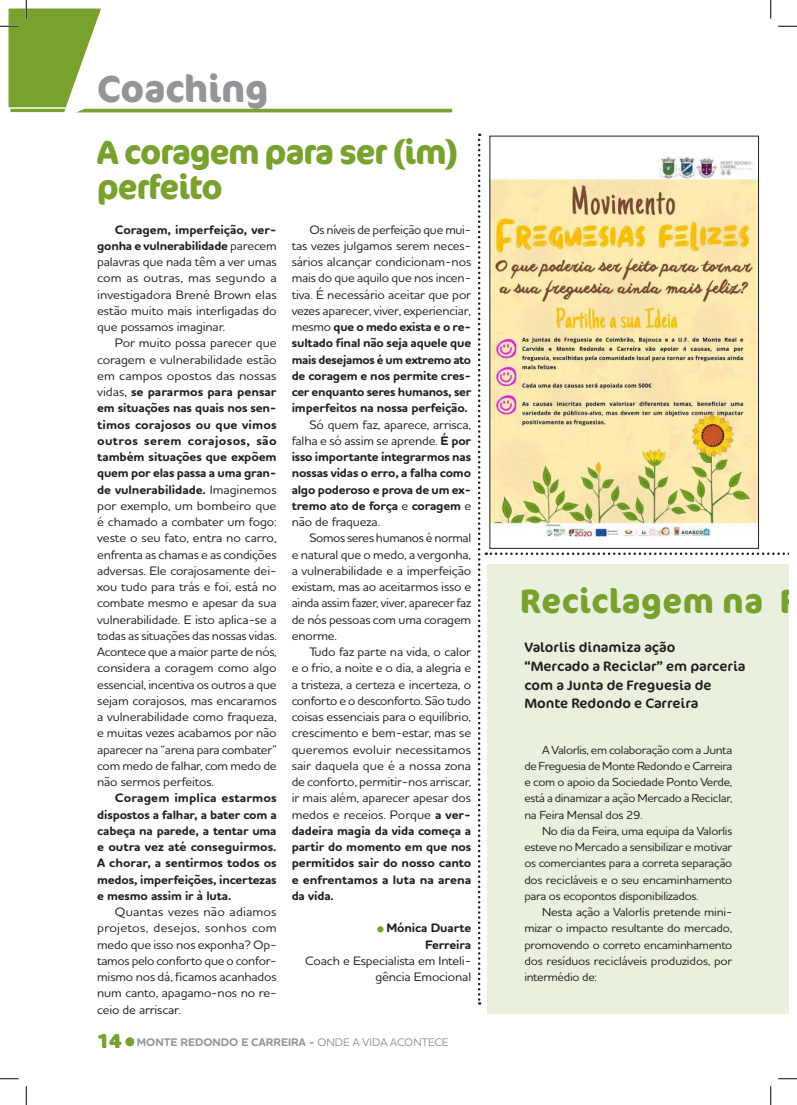
<style>
.page{position:relative;width:797px;height:1105px;background:#fff}
.page>*{position:absolute;margin:0;border:0;box-sizing:border-box;transform-origin:0 0}
.t1{font:700 37.5px "Cocon Pro";color:#939598;scale:.96 1}
.t2{font:700 33.75px/35px "Cocon Pro";letter-spacing:-.03em;color:#78a22d;scale:.95 1}
.t3{font:700 33.75px "Cocon Pro";letter-spacing:.02em;color:#78a22d;scale:.95 1}
.t4{font:13.75px/18.8px "Cocon Pro";color:#231f20;scale:1.04 1}
.t5{font:500 12.5px/16.2px "Houschka Rounded";letter-spacing:-.01em;color:#231f20;text-align:justify;scale:1.05 1}
.t6{font:500 12.5px/16.2px "Houschka Rounded";letter-spacing:-.01em;color:#231f20;text-align:justify}
.t7{font:500 12.5px/16.2px "Houschka Rounded";letter-spacing:-.01em;color:#231f20;text-align:justify;scale:1.04 1}
.t8{font:700 12.5px/16.2px "Houschka Rounded";letter-spacing:-.01em;color:#231f20;text-align:justify;scale:1.04 1}
.t9{font:700 12.5px/16.2px "Houschka Rounded";letter-spacing:-.01em;color:#231f20;text-align:justify;scale:1.06 1}
.t10{font:500 12.5px/16.2px "Houschka Rounded";letter-spacing:-.01em;color:#231f20;text-align:justify;scale:1.06 1}
.t11{font:500 11.88px/16.2px "Houschka Rounded";letter-spacing:-.02em;color:#231f20;text-align:justify;scale:1.04 1}
.t12{font:500 11.88px/16.2px "Houschka Rounded";letter-spacing:-.02em;color:#231f20;text-align:justify;scale:1.05 1}
.t13{font:700 11.25px "Houschka Rounded";color:#939598}
.s1{font-weight:700}
.s2{font-weight:500}
.s3{font-family:"Cocon Pro";font-size:20px;color:#78a22d}
</style>
<div class="page">
<div style="left:487px;top:564px;width:301px;height:449px;background:#eaf0de"></div>
<div style="left:125px;top:1037px;width:9px;height:9px;background:#78a22d;border-radius:50%"></div>
<svg style="left:486px;top:552px;width:302px;height:3px"></svg>
<svg style="left:377px;top:926px;width:6px;height:6px"></svg>
<img style="left:491px;top:157px;width:265px;height:379px">
<svg style="left:478px;top:134px;width:2px;height:871px"></svg>
<svg style="left:778px;top:25px;width:19px;height:2px"></svg>
<svg style="left:0;top:1078px;width:19px;height:1px"></svg>
<svg style="left:778px;top:1078px;width:19px;height:1px"></svg>
<svg style="left:0;top:0;width:452px;height:112px"></svg>
<svg style="left:25px;top:1086px;width:2px;height:19px"></svg>
<svg style="left:770px;top:0;width:1px;height:19px"></svg>
<svg style="left:770px;top:1086px;width:1px;height:19px"></svg>
<h1 class="t1" style="left:97px;top:63px;width:180px">Coaching</h1>
<h2 class="t2" style="left:97px;top:134px;width:381px">A coragem para ser (im) perfeito</h2>
<p class="t6" style="left:97px;top:221px;width:181px;text-indent:18px"><span class="s1">Coragem, imperfeição, ver&shy;gonha e vulnerabilidade</span> parecem palavras que nada têm a ver umas com as outras, mas segundo a investigadora Brené Brown elas estão muito mais interligadas do que possamos imaginar.</p>
<p class="t5" style="left:97px;top:335px;width:172px;text-indent:18px">Por muito possa parecer que coragem e vulnerabilidade estão em campos opostos das nossas vidas, <span class="s1">se pararmos para pensar em situações nas quais nos sen&shy;timos corajosos ou que vimos outros serem corajosos, são também situações que expõem quem por elas passa a uma gran&shy;de vulnerabilidade.</span> Imaginemos por exemplo, um bombeiro que é chamado a combater um fogo: veste o seu fato, entra no carro, enfrenta as chamas e as condições adversas. Ele corajosamente dei&shy;xou tudo para trás e foi, está no combate mesmo e apesar da sua vulnerabilidade. E isto aplica-se a todas as situações das nossas vidas.<br>Acontece que a maior parte de nós, considera a coragem como algo essencial, incentiva os outros a que sejam corajosos, mas encaramos a vulnerabilidade como fraqueza, e muitas vezes acabamos por não aparecer na “arena para combater” com medo de falhar, com medo de não sermos perfeitos.</p>
<p class="t9" style="left:97px;top:790px;width:171px;text-indent:18px">Coragem implica estarmos dispostos a falhar, a bater com a cabeça na parede, a tentar uma e outra vez até conseguirmos.<br>A chorar, a sentirmos todos os medos, imperfeições, incertezas e mesmo assim ir à luta.</p>
<p class="t10" style="left:97px;top:903px;width:171px;text-indent:18px">Quantas vezes não adiamos projetos, desejos, sonhos com medo que isso nos exponha? Op&shy;tamos pelo conforto que o confor&shy;mismo nos dá, ficamos acanhados num canto, apagamo-nos no re&shy;ceio de arriscar.</p>
<p class="t6" style="left:292px;top:221px;width:181px;text-indent:18px">Os níveis de perfeição que mui&shy;tas vezes julgamos serem neces&shy;sários alcançar condicionam-nos mais do que aquilo que nos incen&shy;tiva. É necessário aceitar que por vezes aparecer, viver, experienciar, mesmo <span class="s1">que o medo exista e o re&shy;sultado final não seja aquele que mais desejamos é um extremo ato de coragem e nos permite cres&shy;cer enquanto seres humanos, ser imperfeitos na nossa perfeição.</span></p>
<p class="t8" style="left:292px;top:416px;width:174px;text-indent:18px"><span class="s2">Só quem faz, aparece, arrisca, falha e só assim se aprende.</span> É por isso importante integrarmos nas nossas vidas o erro, a falha como algo poderoso e prova de um ex&shy;tremo ato de força <span class="s2">e</span> coragem <span class="s2">e não de fraqueza.</span></p>
<p class="t6" style="left:292px;top:530px;width:181px;text-indent:18px">Somos seres humanos é normal e natural que o medo, a vergonha, a vulnerabilidade e a imperfeição existam, mas ao aceitarmos isso e ainda assim fazer, viver, aparecer faz de nós pessoas com uma coragem enorme.</p>
<p class="t7" style="left:292px;top:643px;width:174px;text-indent:18px">Tudo faz parte na vida, o calor e o frio, a noite e o dia, a alegria e a tristeza, a certeza e incerteza, o conforto e o desconforto. São tudo coisas essenciais para o equilíbrio, crescimento e bem-estar, mas se queremos evoluir necessitamos sair daquela que é a nossa zona de conforto, permitir-nos arriscar, ir mais além, aparecer apesar dos medos e receios. Porque <span class="s1">a ver&shy;dadeira magia da vida começa a partir do momento em que nos permitidos sair do nosso canto e enfrentamos a luta na arena da vida.</span></p>
<p class="t8" style="left:386px;top:920px;width:83px;text-align:right">Mónica Duarte<br>Ferreira</p>
<p class="t7" style="left:305px;top:952px;width:161px;text-align:right">Coach e Especialista em Inteli&shy;gência Emocional</p>
<p class="t13" style="left:97px;top:1035px;width:353px"><span class="s3">14</span> MONTE REDONDO E CARREIRA - <span class="s2">ONDE A VIDA ACONTECE</span></p>
<h2 class="t3" style="left:520px;top:578px;width:293px">Reciclagem na F</h2>
<p class="t4" style="left:524px;top:638px;width:214px">Valorlis dinamiza ação<br>“Mercado a Reciclar” em parceria com a Junta de Freguesia de<br>Monte Redondo e Carreira</p>
<p class="t11" style="left:524px;top:741px;width:202px;text-indent:18px">A Valorlis, em colaboração com a Junta de Freguesia de Monte Redondo e Carreira e com o apoio da Sociedade Ponto Verde, está a dinamizar a ação Mercado a Reciclar, na Feira Mensal dos 29.</p>
<p class="t11" style="left:524px;top:822px;width:201px;text-indent:18px">No dia da Feira, uma equipa da Valorlis esteve no Mercado a sensibilizar e motivar os comerciantes para a correta separação dos recicláveis e o seu encaminhamento para os ecopontos disponibilizados.</p>
<p class="t12" style="left:524px;top:904px;width:199px;text-indent:18px">Nesta ação a Valorlis pretende mini&shy;mizar o impacto resultante do mercado, promovendo o correto encaminhamento dos resíduos recicláveis produzidos, por intermédio de:</p>
</div>
